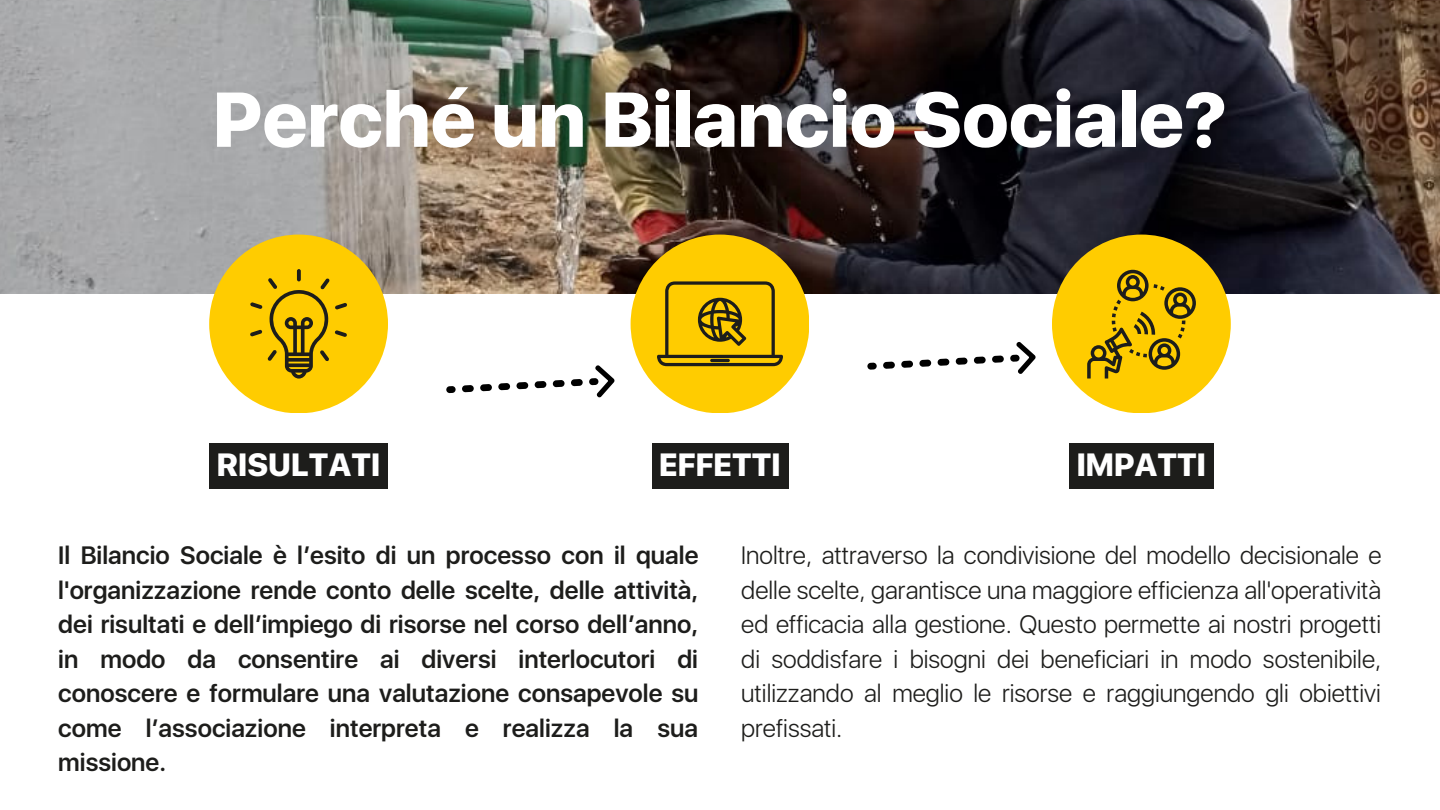
<style>
.page{position:relative;width:1440px;height:810px;background:#fff}
.page>*{position:absolute;margin:0;border:0;box-sizing:border-box;transform-origin:0 0}
.t1{font:800 77px "SFUI Display";color:#fff}
.t2{font:800 32px "SFUI Display";color:#fff}
.t3{font:600 25px/34.5px "SFUI Display";color:#1d1d1b;text-align:justify}
.t4{font:300 25px/34.5px "SFUI Display";color:#1d1d1b;text-align:justify}
</style>
<div class="page">
<img style="left:0;top:0;width:1440px;height:293px">
<div style="left:1052px;top:235px;width:179px;height:178px;background:#fc0;border-radius:50%"></div>
<div style="left:209px;top:235px;width:179px;height:178px;background:#fc0;border-radius:50%"></div>
<div style="left:631px;top:235px;width:178px;height:178px;background:#fc0;border-radius:50%"></div>
<svg style="left:657px;top:281px;width:126px;height:85px"></svg>
<svg style="left:297px;top:269px;width:4px;height:12px"></svg>
<svg style="left:250px;top:278px;width:97px;height:101px"></svg>
<svg style="left:1087px;top:270px;width:109px;height:109px"></svg>
<div style="left:589px;top:378px;width:10px;height:7px;background:#000;border-radius:3px"></div>
<svg style="left:462px;top:379px;width:121px;height:13px"></svg>
<div style="left:446px;top:386px;width:10px;height:7px;background:#000;border-radius:3px"></div>
<svg style="left:594px;top:365px;width:21px;height:33px"></svg>
<div style="left:1010px;top:355px;width:10px;height:7px;background:#000;border-radius:3px"></div>
<svg style="left:883px;top:355px;width:121px;height:14px"></svg>
<div style="left:867px;top:363px;width:10px;height:7px;background:#000;border-radius:3px"></div>
<svg style="left:1015px;top:342px;width:21px;height:32px"></svg>
<div style="left:209px;top:443px;width:179px;height:45px;background:#1d1d1b"></div>
<div style="left:652px;top:443px;width:137px;height:45px;background:#1d1d1b"></div>
<div style="left:1069px;top:443px;width:145px;height:45px;background:#1d1d1b"></div>
<p class="t1" style="left:213px;top:74px;width:1016px">Perché un Bilancio Sociale?</p>
<p class="t2" style="left:217px;top:446px;width:165px">RISULTATI</p>
<p class="t2" style="left:659px;top:446px;width:123px">EFFETTI</p>
<p class="t2" style="left:1077px;top:446px;width:131px">IMPATTI</p>
<p class="t3" style="left:58px;top:538px;width:642px">Il Bilancio Sociale è l’esito di un processo con il quale l'organizzazione rende conto delle scelte, delle attività, dei risultati e dell’impiego di risorse nel corso dell’anno, in modo da consentire ai diversi interlocutori di conoscere e formulare una valutazione consapevole su come l’associazione interpreta e realizza la sua missione.</p>
<p class="t4" style="left:741px;top:538px;width:642px">Inoltre, attraverso la condivisione del modello decisionale e delle scelte, garantisce una maggiore efficienza all'operatività ed efficacia alla gestione. Questo permette ai nostri progetti di soddisfare i bisogni dei beneficiari in modo sostenibile, utilizzando al meglio le risorse e raggiungendo gli obiettivi prefissati.</p>
</div>
